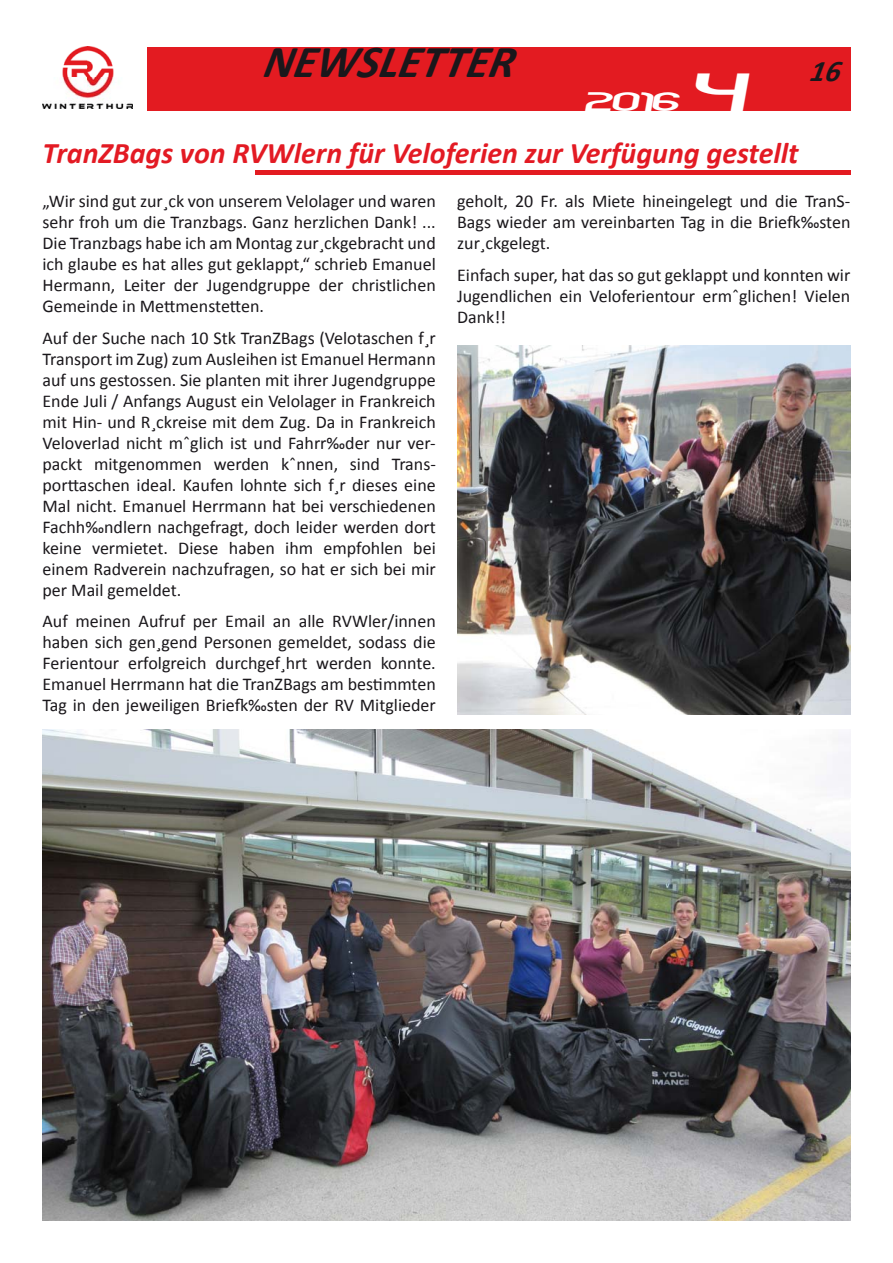
<style>
.page{position:relative;width:893px;height:1263px;background:#fff}
.page>*{position:absolute;margin:0;border:0;box-sizing:border-box;transform-origin:0 0}
.t1{font:italic 700 45.75px "Calibri";color:#1a171b}
.t2{font:italic 700 30px "Calibri";color:#e31a23}
.t3{font:italic 700 30px "Calibri";color:#1a171b}
.t4{font:italic 23.55px "Timeline";color:#fff}
.t5{font:18px/21px "Calibri";color:#1a171b;text-align:justify}
.s1{font-size:47.1px}
</style>
<div class="page">
<div style="left:147px;top:47px;width:703px;height:64px;background:#e31b21"></div>
<img style="left:42px;top:47px;width:91px;height:62px">
<hr style="left:255px;top:171px;width:595px;height:4px;background:#e31b21">
<img style="left:43px;top:730px;width:807px;height:490px">
<img style="left:457px;top:345px;width:393px;height:369px">
<p class="t1" style="left:262px;top:33px;width:262px">NEWSLETTER</p>
<p class="t4" style="left:585px;top:92px;width:162px">2016 <span class="s1">4</span></p>
<p class="t3" style="left:809px;top:53px;width:38px">16</p>
<p class="t2" style="left:43px;top:134px;width:757px">TranZBags von RVWlern für Veloferien zur Verfügung gestellt</p>
<p class="t5" style="left:43px;top:191px;width:395px">„Wir sind gut zur¸ck von unserem Velolager und waren sehr froh um die Tranzbags. Ganz herzlichen Dank! ...<br>Die Tranzbags habe ich am Montag zur¸ckgebracht und ich glaube es hat alles gut geklappt,“ schrieb Emanuel Hermann, Leiter der Jugendgruppe der christlichen Gemeinde in Mettmenstetten.</p>
<p class="t5" style="left:43px;top:327px;width:395px">Auf der Suche nach 10 Stk TranZBags (Velotaschen f¸r Transport im Zug) zum Ausleihen ist Emanuel Hermann auf uns gestossen. Sie planten mit ihrer Jugendgruppe Ende Juli / Anfangs August ein Velolager in Frankreich mit Hin- und R¸ckreise mit dem Zug. Da in Frankreich Veloverlad nicht mˆglich ist und Fahrr‰der nur ver&shy;packt mitgenommen werden kˆnnen, sind Trans&shy;porttaschen ideal. Kaufen lohnte sich f¸r dieses eine Mal nicht. Emanuel Herrmann hat bei verschiedenen Fachh‰ndlern nachgefragt, doch leider werden dort keine vermietet. Diese haben ihm empfohlen bei einem Radverein nachzufragen, so hat er sich bei mir per Mail gemeldet.</p>
<p class="t5" style="left:43px;top:611px;width:395px">Auf meinen Aufruf per Email an alle RVWler/innen haben sich gen¸gend Personen gemeldet, sodass die Ferientour erfolgreich durchgef¸hrt werden konnte.<br>Emanuel Herrmann hat die TranZBags am bestimmten Tag in den jeweiligen Briefk‰sten der RV Mitglieder</p>
<p class="t5" style="left:457px;top:191px;width:395px">geholt, 20 Fr. als Miete hineingelegt und die TranS-Bags wieder am vereinbarten Tag in die Briefk‰sten zur¸ckgelegt.</p>
<p class="t5" style="left:457px;top:264px;width:395px">Einfach super, hat das so gut geklappt und konnten wir Jugendlichen ein Veloferientour ermˆglichen! Vielen Dank!!</p>
</div>
